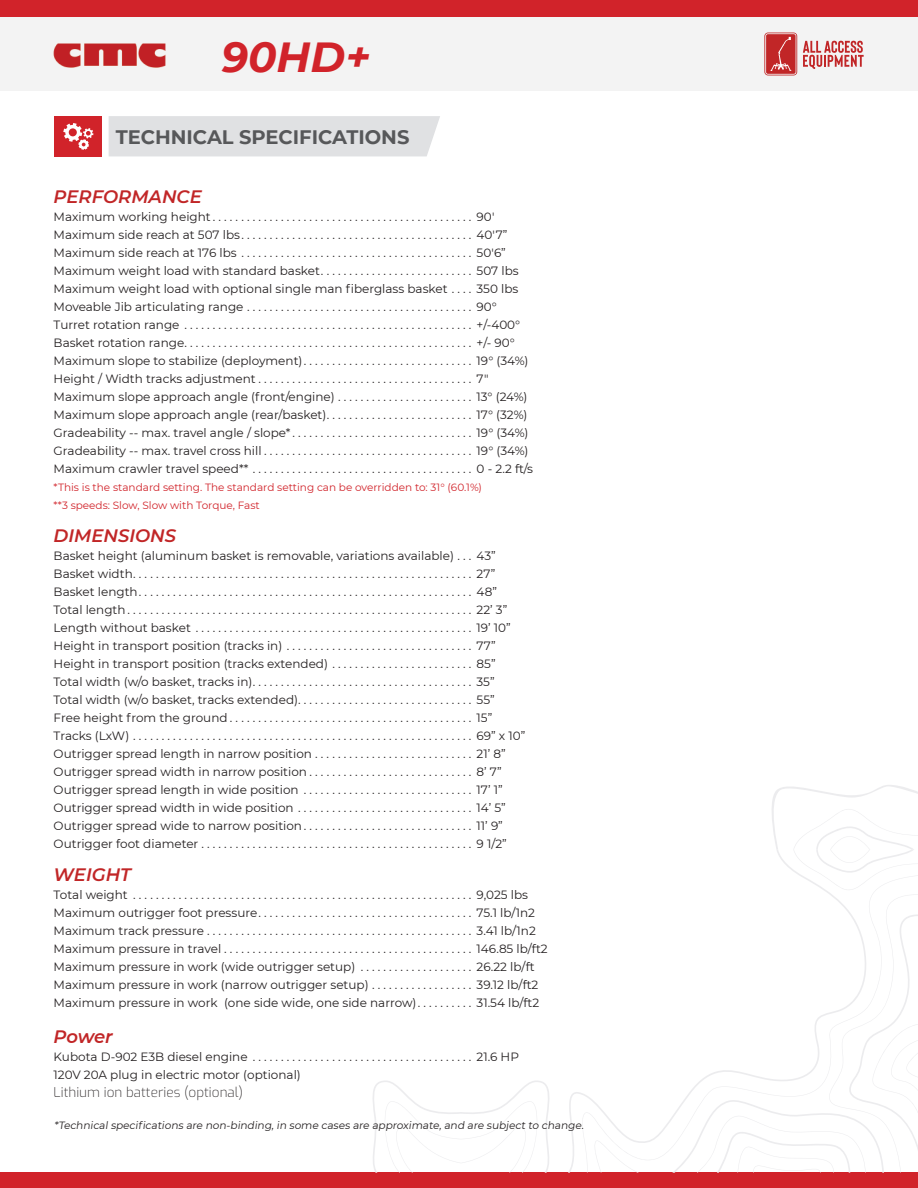
<style>
.page{position:relative;width:918px;height:1188px;background:#fff}
.page>*{position:absolute;margin:0;border:0;box-sizing:border-box;transform-origin:0 0}
.t1{font:italic 700 42px "Montserrat";color:#d1232a}
.t2{font:700 19.5px "Montserrat";color:#57585a}
.t3{font:italic 600 18px "Montserrat";color:#c12627}
.t4{font:100 13.5px "Exo";color:#231f20}
.t5{font:12px/18px "Montserrat";color:#231f20}
.t6{font:10.5px/18px "Montserrat";color:#d1232a}
.t7{font:10.5px "Montserrat";color:#231f20}
</style>
<div class="page">
<div style="left:0;top:0;width:918px;height:17px;background:#d1232a"></div>
<div style="left:0;top:1173px;width:918px;height:15px;background:#d1232a"></div>
<div style="left:0;top:17px;width:918px;height:74px;background:#f3f3f3"></div>
<svg style="left:803px;top:41px;width:61px;height:28px"></svg>
<svg style="left:764px;top:33px;width:33px;height:42px"></svg>
<img style="left:53px;top:43px;width:113px;height:25px">
<div style="left:109px;top:116px;width:331px;height:40px;background:#e0e1e3"></div>
<div style="left:55px;top:116px;width:47px;height:40px;background:#d1232a"></div>
<svg style="left:372px;top:1081px;width:178px;height:92px"></svg>
<svg style="left:592px;top:1140px;width:47px;height:33px"></svg>
<svg style="left:672px;top:785px;width:246px;height:388px"></svg>
<svg style="left:63px;top:123px;width:31px;height:27px"></svg>
<h1 class="t1" style="left:221px;top:27px;width:151px">90HD+</h1>
<h2 class="t2" style="left:116px;top:123px;width:295px">TECHNICAL SPECIFICATIONS</h2>
<h3 class="t3" style="left:54px;top:184px;width:150px">PERFORMANCE</h3>
<p class="t5" style="left:54px;top:207px;width:481px">Maximum working height . . . . . . . . . . . . . . . . . . . . . . . . . . . . . . . . . . . . . . . . . . . . . . 90' Maximum side reach at 507 lbs . . . . . . . . . . . . . . . . . . . . . . . . . . . . . . . . . . . . . . . . . 40'7” Maximum side reach at 176 lbs . . . . . . . . . . . . . . . . . . . . . . . . . . . . . . . . . . . . . . . . . 50'6” Maximum weight load with standard basket . . . . . . . . . . . . . . . . . . . . . . . . . . . 507 lbs Maximum weight load with optional single man fiberglass basket . . . . 350 lbs Moveable Jib articulating range . . . . . . . . . . . . . . . . . . . . . . . . . . . . . . . . . . . . . . . . 90° Turret rotation range . . . . . . . . . . . . . . . . . . . . . . . . . . . . . . . . . . . . . . . . . . . . . . . . . . . +/-400° Basket rotation range . . . . . . . . . . . . . . . . . . . . . . . . . . . . . . . . . . . . . . . . . . . . . . . . . . . +/- 90° Maximum slope to stabilize (deployment) . . . . . . . . . . . . . . . . . . . . . . . . . . . . . . 19° (34%)<br>Height / Width tracks adjustment . . . . . . . . . . . . . . . . . . . . . . . . . . . . . . . . . . . . . . 7" Maximum slope approach angle (front/engine) . . . . . . . . . . . . . . . . . . . . . . . . 13° (24%)<br>Maximum slope approach angle (rear/basket) . . . . . . . . . . . . . . . . . . . . . . . . . . 17° (32%)<br>Gradeability -- max. travel angle / slope* . . . . . . . . . . . . . . . . . . . . . . . . . . . . . . . . 19° (34%)<br>Gradeability -- max. travel cross hill . . . . . . . . . . . . . . . . . . . . . . . . . . . . . . . . . . . . . 19° (34%)<br>Maximum crawler travel speed** . . . . . . . . . . . . . . . . . . . . . . . . . . . . . . . . . . . . . . . 0 - 2.2 ft/s</p>
<p class="t6" style="left:54px;top:478px;width:430px">*This is the standard setting. The standard setting can be overridden to: 31° (60.1%) **3 speeds: Slow, Slow with Torque, Fast</p>
<h3 class="t3" style="left:54px;top:523px;width:124px">DIMENSIONS</h3>
<p class="t5" style="left:54px;top:546px;width:473px">Basket height (aluminum basket is removable, variations available) . . . 43” Basket width . . . . . . . . . . . . . . . . . . . . . . . . . . . . . . . . . . . . . . . . . . . . . . . . . . . . . . . . . . . . 27” Basket length . . . . . . . . . . . . . . . . . . . . . . . . . . . . . . . . . . . . . . . . . . . . . . . . . . . . . . . . . . . 48” Total length . . . . . . . . . . . . . . . . . . . . . . . . . . . . . . . . . . . . . . . . . . . . . . . . . . . . . . . . . . . . . 22’ 3” Length without basket . . . . . . . . . . . . . . . . . . . . . . . . . . . . . . . . . . . . . . . . . . . . . . . . . 19’ 10” Height in transport position (tracks in) . . . . . . . . . . . . . . . . . . . . . . . . . . . . . . . . . 77” Height in transport position (tracks extended) . . . . . . . . . . . . . . . . . . . . . . . . . 85” Total width (w/o basket, tracks in) . . . . . . . . . . . . . . . . . . . . . . . . . . . . . . . . . . . . . . . 35” Total width (w/o basket, tracks extended) . . . . . . . . . . . . . . . . . . . . . . . . . . . . . . . 55”<br>Free height from the ground . . . . . . . . . . . . . . . . . . . . . . . . . . . . . . . . . . . . . . . . . . . 15” Tracks (LxW) . . . . . . . . . . . . . . . . . . . . . . . . . . . . . . . . . . . . . . . . . . . . . . . . . . . . . . . . . . . . 69” x 10” Outrigger spread length in narrow position . . . . . . . . . . . . . . . . . . . . . . . . . . . . 21’ 8” Outrigger spread width in narrow position . . . . . . . . . . . . . . . . . . . . . . . . . . . . . 8’ 7” Outrigger spread length in wide position . . . . . . . . . . . . . . . . . . . . . . . . . . . . . . 17’ 1” Outrigger spread width in wide position . . . . . . . . . . . . . . . . . . . . . . . . . . . . . . . 14’ 5” Outrigger spread wide to narrow position . . . . . . . . . . . . . . . . . . . . . . . . . . . . . . 11’ 9” Outrigger foot diameter . . . . . . . . . . . . . . . . . . . . . . . . . . . . . . . . . . . . . . . . . . . . . . . . 9 1/2”</p>
<h3 class="t3" style="left:54px;top:862px;width:79px">WEIGHT</h3>
<p class="t5" style="left:54px;top:885px;width:495px">Total weight . . . . . . . . . . . . . . . . . . . . . . . . . . . . . . . . . . . . . . . . . . . . . . . . . . . . . . . . . . . . 9,025 lbs Maximum outrigger foot pressure . . . . . . . . . . . . . . . . . . . . . . . . . . . . . . . . . . . . . . 75.1 lb/1n2<br>Maximum track pressure . . . . . . . . . . . . . . . . . . . . . . . . . . . . . . . . . . . . . . . . . . . . . . . 3.41 lb/1n2<br>Maximum pressure in travel . . . . . . . . . . . . . . . . . . . . . . . . . . . . . . . . . . . . . . . . . . . . 146.85 lb/ft2<br>Maximum pressure in work (wide outrigger setup) . . . . . . . . . . . . . . . . . . . . 26.22 lb/ft Maximum pressure in work (narrow outrigger setup) . . . . . . . . . . . . . . . . . . 39.12 lb/ft2<br>Maximum pressure in work (one side wide, one side narrow) . . . . . . . . . . 31.54 lb/ft2</p>
<h3 class="t3" style="left:54px;top:1024px;width:61px">Power</h3>
<p class="t5" style="left:54px;top:1047px;width:467px">Kubota D-902 E3B diesel engine . . . . . . . . . . . . . . . . . . . . . . . . . . . . . . . . . . . . . . . 21.6 HP<br>120V 20A plug in electric motor (optional)</p>
<p class="t4" style="left:54px;top:1082px;width:191px">Lithium ion batteries (optional)</p>
<p class="t7" style="left:54px;top:1118px;width:533px">*Technical specifications are non-binding, in some cases are approximate, and are subject to change.</p>
</div>
